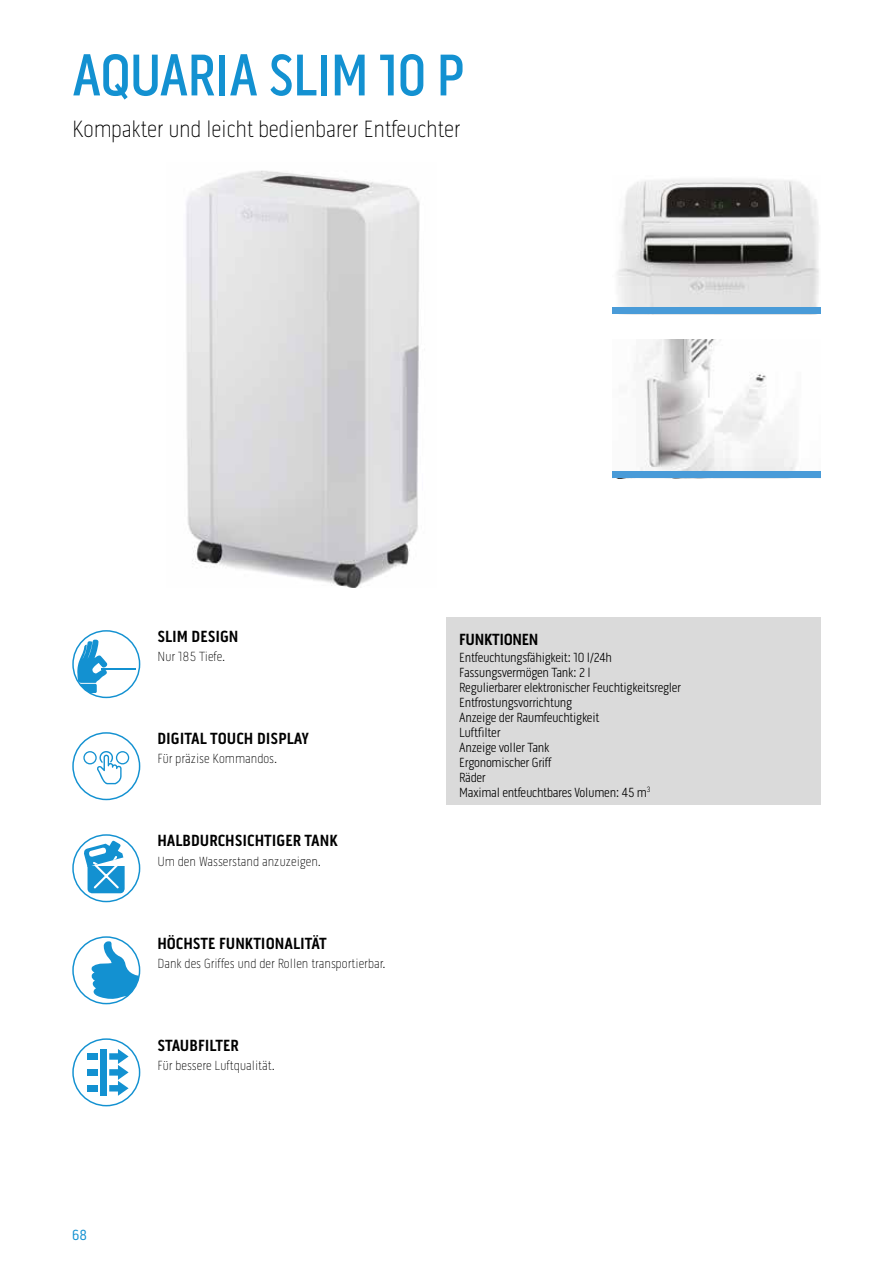
<style>
.page{position:relative;width:893px;height:1263px;background:#fff}
.page>*{position:absolute;margin:0;border:0;box-sizing:border-box;transform-origin:0 0}
.t1{font:500 60px "Pill Gothic 300 mg";letter-spacing:-.02em;color:#1391d1;scale:.95 1}
.t2{font:100 24px "Pill Gothic 300 mg";letter-spacing:-.01em;color:#000}
.t3{font:700 16.5px "Pill Gothic 300 mg";color:#000}
.t4{font:700 16.5px "Pill Gothic 300 mg";letter-spacing:-.02em;color:#000}
.t5{font:15px "Pill Gothic 300 mg";color:#1391d1}
.t6{font:300 13.5px/15px "Pill Gothic 300 mg";letter-spacing:-.02em;color:#000}
.t7{font:100 13.5px "Pill Gothic 300 mg";color:#000}
</style>
<div class="page">
<img style="left:186px;top:170px;width:234px;height:418px">
<img style="left:617px;top:179px;width:202px;height:128px">
<div style="left:612px;top:307px;width:209px;height:7px;background:#499bd8"></div>
<img style="left:612px;top:339px;width:209px;height:133px">
<div style="left:612px;top:472px;width:209px;height:6px;background:#499bd8"></div>
<svg style="left:77px;top:639px;width:32px;height:44px"></svg>
<svg style="left:78px;top:684px;width:19px;height:9px"></svg>
<hr style="left:101px;top:667px;width:34px;height:2px;background:#1391d1">
<div style="left:72px;top:630px;width:68px;height:68px;border:1px solid #1391d1;border-radius:50%"></div>
<div style="left:72px;top:732px;width:68px;height:68px;border:1px solid #1391d1;border-radius:50%"></div>
<svg style="left:83px;top:751px;width:46px;height:33px"></svg>
<div style="left:72px;top:834px;width:68px;height:68px;border:1px solid #1391d1;border-radius:50%"></div>
<svg style="left:83px;top:840px;width:44px;height:53px"></svg>
<svg style="left:91px;top:941px;width:48px;height:58px"></svg>
<div style="left:72px;top:936px;width:68px;height:68px;border:1px solid #1391d1;border-radius:50%"></div>
<div style="left:72px;top:1038px;width:68px;height:68px;border:1px solid #1391d1;border-radius:50%"></div>
<svg style="left:109px;top:1049px;width:20px;height:47px"></svg>
<div style="left:87px;top:1053px;width:10px;height:7px;background:#1391d1"></div>
<div style="left:87px;top:1069px;width:10px;height:6px;background:#1391d1"></div>
<div style="left:87px;top:1085px;width:10px;height:6px;background:#1391d1"></div>
<div style="left:100px;top:1049px;width:7px;height:47px;background:#1391d1"></div>
<div style="left:446px;top:617px;width:375px;height:188px;background:#dadada"></div>
<h1 class="t1" style="left:72px;top:40px;width:414px">AQUARIA SLIM 10 P</h1>
<h2 class="t2" style="left:72px;top:115px;width:390px">Kompakter und leicht bedienbarer Entfeuchter</h2>
<p class="t5" style="left:72px;top:1226px;width:16px">68</p>
<p class="t3" style="left:157px;top:627px;width:83px">SLIM DESIGN</p>
<p class="t7" style="left:157px;top:649px;width:70px">Nur 185 Tiefe.</p>
<p class="t3" style="left:157px;top:729px;width:153px">DIGITAL TOUCH DISPLAY</p>
<p class="t7" style="left:157px;top:751px;width:121px">Fü r präzise Kommandos.</p>
<p class="t3" style="left:157px;top:831px;width:182px">HALBDURCHSICHTIGER TANK</p>
<p class="t7" style="left:157px;top:853px;width:165px">Um den Wasserstand anzuzeigen.</p>
<p class="t3" style="left:157px;top:933px;width:171px">HÖCHSTE FUNKTIONALITÄT</p>
<p class="t7" style="left:157px;top:955px;width:230px">Dank des Griffes und der Rollen transportierbar.</p>
<p class="t3" style="left:157px;top:1035px;width:83px">STAUBFILTER</p>
<p class="t7" style="left:157px;top:1057px;width:119px">Fü r bessere Luftqualität.</p>
<p class="t4" style="left:459px;top:630px;width:81px">FUNKTIONEN</p>
<p class="t6" style="left:459px;top:650px;width:223px">Entfeuchtungsfähigkeit: 10 l/24h<br>Fassungsvermögen Tank: 2 l<br>Regulierbarer elektronischer Feuchtigkeitsregler<br>Entfrostungsvorrichtung<br>Anzeige der Raumfeuchtigkeit<br>Luftfilter<br>Anzeige voller Tank<br>Ergonomischer Griff<br>Räder<br>Maximal entfeuchtbares Volumen: 45 m<sup>3</sup></p>
</div>
